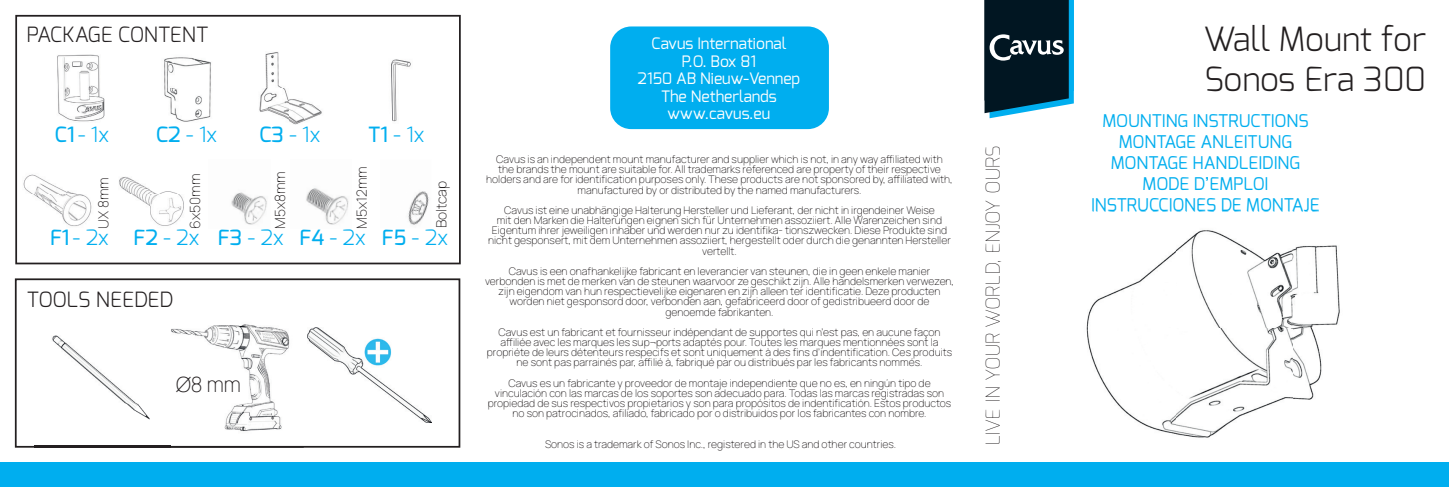
<style>
.page{position:relative;width:1449px;height:487px;background:#fff}
.page>*{position:absolute;margin:0;border:0;box-sizing:border-box;transform-origin:0 0}
.t1{font:300 33.25px/39.9px "Exo";color:#231f20}
.t2{font:300 21px "Exo";color:#00aeef}
.t3{font:300 21px "Exo";color:#231f20}
.t4{font:200 21px "Manrope";color:#231f20}
.t5{font:100 19.25px "Exo";color:#231f20}
.t6{font:17.5px/21px "Exo";color:#00aeef;text-align:center}
.t7{font:15.75px/17.5px "Exo";color:#fff;text-align:center}
.t8{font:200 14px "Manrope";color:#231f20}
.t9{font:200 10.5px/10.2px "Manrope";color:#231f20;text-align:center}
.s1{font-weight:500}
</style>
<div class="page">
<div style="left:0;top:461px;width:1449px;height:25px;background:#00aeef"></div>
<svg style="left:984px;top:0;width:89px;height:118px"></svg>
<div style="left:610px;top:26px;width:219px;height:103px;background:#00aeef;border-radius:21px"></div>
<img style="left:1086px;top:230px;width:254px;height:208px">
<img style="left:1092px;top:211px;width:227px;height:1px">
<div style="left:15px;top:15px;width:446px;height:249px;border:2px solid #231f20"></div>
<svg style="left:15px;top:278px;width:445px;height:169px"></svg>
<img style="left:34px;top:315px;width:133px;height:88px">
<img style="left:34px;top:403px;width:133px;height:42px">
<img style="left:34px;top:445px;width:133px;height:2px">
<img style="left:307px;top:327px;width:124px;height:95px">
<img style="left:167px;top:315px;width:137px;height:130px">
<img style="left:171px;top:445px;width:133px;height:2px">
<img style="left:23px;top:174px;width:69px;height:53px">
<img style="left:119px;top:176px;width:65px;height:50px">
<img style="left:306px;top:188px;width:43px;height:37px">
<img style="left:419px;top:191px;width:10px;height:31px">
<img style="left:408px;top:193px;width:11px;height:32px">
<img style="left:57px;top:54px;width:48px;height:68px">
<img style="left:164px;top:57px;width:47px;height:65px">
<img style="left:259px;top:52px;width:63px;height:73px">
<img style="left:391px;top:59px;width:20px;height:63px">
<img style="left:231px;top:192px;width:36px;height:33px">
<h2 class="t3" style="left:27px;top:21px;width:183px">PACKAGE CONTENT</h2>
<h2 class="t2" style="left:55px;top:120px;width:56px"><span class="s1">C1</span>- 1x</h2>
<h2 class="t2" style="left:156px;top:120px;width:63px"><span class="s1">C2</span> - 1x</h2>
<h2 class="t2" style="left:259px;top:120px;width:63px"><span class="s1">C3</span> - 1x</h2>
<h2 class="t2" style="left:368px;top:120px;width:58px"><span class="s1">T1</span> - 1x</h2>
<h3 class="t8" style="left:94px;top:228px;width:53px;rotate:-90deg">UX 8mm</h3>
<h3 class="t8" style="left:185px;top:228px;width:56px;rotate:-90deg">6x50mm</h3>
<h3 class="t8" style="left:352px;top:228px;width:64px;rotate:-90deg">M5x12mm</h3>
<h3 class="t8" style="left:270px;top:228px;width:59px;rotate:-90deg">M5x8mm</h3>
<h2 class="t2" style="left:218px;top:224px;width:67px"><span class="s1">F3</span> - 2x</h2>
<h3 class="t8" style="left:431px;top:228px;width:49px;rotate:-90deg">Boltcap</h3>
<h2 class="t2" style="left:50px;top:224px;width:151px"><span class="s1">F1</span>-2x <span class="s1">F2</span>-2x</h2>
<h2 class="t2" style="left:300px;top:224px;width:150px"><span class="s1">F4</span>-2x <span class="s1">F5</span>-2x</h2>
<h2 class="t3" style="left:27px;top:285px;width:148px">TOOLS NEEDED</h2>
<h2 class="t4" style="left:176px;top:369px;width:66px">Ø8 mm</h2>
<h3 class="t7" style="left:637px;top:34px;width:164px">Cavus International<br>P.O. Box 81<br>2150 AB Nieuw-Vennep<br>The Netherlands www.cavus.eu</h3>
<p class="t9" style="left:486px;top:153px;width:468px">Cavus is an independent mount manufacturer and supplier which is not, in any way affiliated with<br>the brands the mount are suitable for. All trademarks referenced are property of their respective holders and are for identification purposes only. These products are not sponsored by, affiliated with, manufactured by or distributed by the named manufacturers.</p>
<p class="t9" style="left:488px;top:204px;width:464px">Cavus ist eine unabhängige Halterung Hersteller und Lieferant, der nicht in irgendeiner Weise<br>mit den Marken die Halterungen eignen sich für Unternehmen assoziiert. Alle Warenzeichen sind Eigentum ihrer jeweiligen inhaber und werden nur zu identifika- tionszwecken. Diese Produkte sind nicht gesponsert, mit dem Unternehmen assoziiert, hergestellt oder durch die genannten Hersteller vertellt.</p>
<p class="t9" style="left:485px;top:265px;width:470px">Cavus is een onafhankelijke fabricant en leverancier van steunen, die in geen enkele manier verbonden is met de merken van de steunen waarvoor ze geschikt zijn. Alle handelsmerken verwezen, zijn eigendom van hun respectievelijke eigenaren en zijn alleen ter identificatie. Deze producten worden niet gesponsord door, verbonden aan, gefabriceerd door of gedistribueerd door de genoemde fabrikanten.</p>
<p class="t9" style="left:487px;top:326px;width:467px">Cavus est un fabricant et fournisseur indépendant de supportes qui n’est pas, en aucune façon affiliée avec les marques les sup¬ports adaptés pour. Toutes les marques mentionnées sont la propriéte de leurs détenteurs respecifs et sont uniquement à des fins d’indentification. Ces produits ne sont pas parrainés par, affilié à, fabriqué par ou distribués par les fabricants nommés.</p>
<p class="t9" style="left:488px;top:377px;width:465px">Cavus es un fabricante y proveedor de montaje independiente que no es, en ningún tipo de vinculación con las marcas de los soportes son adecuado para. Todas las marcas registradas son propiedad de sus respectivos propietarios y son para propósitos de indentificatión. Estos productos no son patrocinados, afiliado, fabricado por o distribuidos por los fabricantes con nombre.</p>
<p class="t9" style="left:545px;top:438px;width:353px">Sonos is a trademark of Sonos Inc., registered in the US and other countries.</p>
<h3 class="t5" style="left:980px;top:446px;width:302px;rotate:-90deg">LIVE IN YOUR WORLD, ENJOY OURS</h3>
<h1 class="t1" style="left:1203px;top:19px;width:224px">Wall Mount for<br>Sonos Era 300</h1>
<h3 class="t6" style="left:1091px;top:110px;width:230px">MOUNTING INSTRUCTIONS<br>MONTAGE ANLEITUNG<br>MONTAGE HANDLEIDING<br>MODE D’EMPLOI<br>INSTRUCCIONES DE MONTAJE</h3>
</div>
